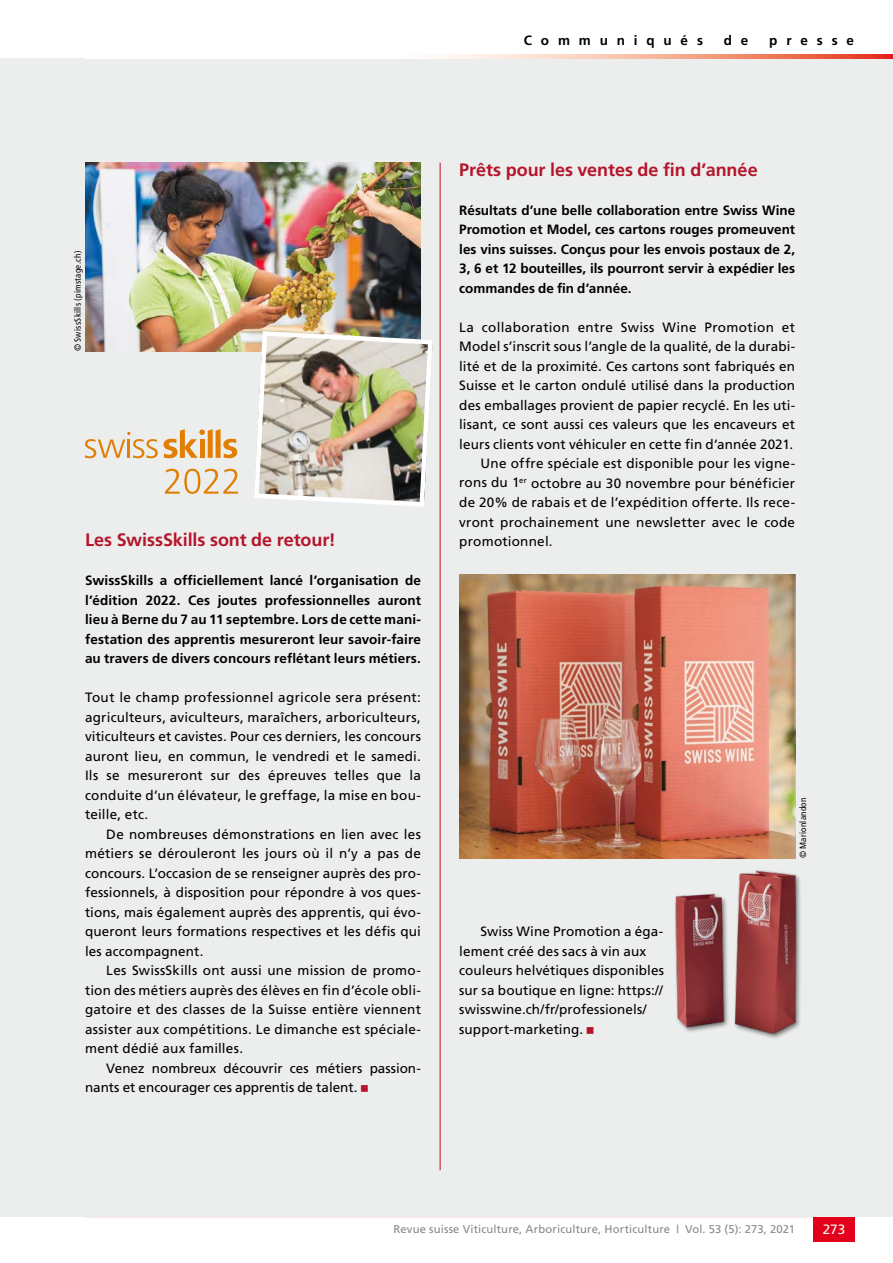
<style>
.page{position:relative;width:893px;height:1263px;background:#fff}
.page>*{position:absolute;margin:0;border:0;box-sizing:border-box;transform-origin:0 0}
.t1{font:700 18px "Frutiger";letter-spacing:-.005em;color:#b5152b}
.t2{font:13.5px/19.5px "Frutiger";letter-spacing:.01em;color:#000;text-align:justify}
.t3{font:700 13.5px/19.5px "Frutiger";letter-spacing:.005em;color:#000;text-align:justify}
.t4{font:700 13.5px "Frutiger";letter-spacing:.655em;color:#000}
.t5{font:13.5px "Frutiger";color:#fff}
.t6{font:11.25px "Frutiger";letter-spacing:.015em;color:#87888a}
.t7{font:condensed 9px "Frutiger";letter-spacing:.03em;color:#000}
</style>
<div class="page">
<hr style="left:85px;top:1216px;width:770px;height:1px;background:#e2001a">
<div style="left:813px;top:1216px;width:42px;height:26px;background:#e2001a"></div>
<div style="left:0;top:58px;width:893px;height:1158px;background:#eceded"></div>
<img style="left:85px;top:163px;width:336px;height:188px">
<img style="left:254px;top:333px;width:174px;height:169px">
<div style="left:254px;top:331px;width:179px;height:176px;border:4px solid #fff;border-radius:9px"></div>
<img style="left:459px;top:574px;width:336px;height:284px">
<svg style="left:164px;top:429px;width:73px;height:29px"></svg>
<svg style="left:85px;top:432px;width:73px;height:26px"></svg>
<svg style="left:165px;top:469px;width:73px;height:25px"></svg>
<div style="left:674px;top:869px;width:128px;height:171px;background:#000;opacity:.5"></div>
<img style="left:648px;top:853px;width:154px;height:180px">
<hr style="left:440px;top:163px;width:1px;height:1007px;background:#b5152b">
<svg style="left:443px;top:54px;width:450px;height:4px;background:#f3a48f"></svg>
<p class="t4" style="left:524px;top:32px;width:181px">Communiqués</p>
<p class="t3" style="left:724px;top:30px;width:26px">d e</p>
<p class="t3" style="left:769px;top:30px;width:86px">presse</p>
<p class="t7" style="left:72px;top:351px;width:102px;rotate:-90deg">© SwissSkills (pimstage.ch)</p>
<h1 class="t1" style="left:85px;top:529px;width:252px">Les SwissSkills sont de retour!</h1>
<p class="t3" style="left:85px;top:570px;width:337px">SwissSkills a officiellement lancé l’organisation de l’édition 2022. Ces joutes professionnelles auront lieu à Berne du 7 au 11 septembre. Lors de cette mani&shy;festation des apprentis mesureront leur savoir-faire au travers de divers concours reflétant leurs métiers.</p>
<p class="t2" style="left:85px;top:687px;width:337px">Tout le champ professionnel agricole sera présent: agriculteurs, aviculteurs, maraîchers, arboriculteurs, viticulteurs et cavistes. Pour ces derniers, les concours auront lieu, en commun, le vendredi et le samedi.<br>Ils se mesureront sur des épreuves telles que la conduite d’un élévateur, le greffage, la mise en bou&shy;teille, etc.</p>
<p class="t2" style="left:85px;top:824px;width:337px;text-indent:21px">De nombreuses démonstrations en lien avec les métiers se dérouleront les jours où il n’y a pas de concours. L’occasion de se renseigner auprès des pro&shy;fessionnels, à disposition pour répondre à vos ques&shy;tions, mais également auprès des apprentis, qui évo&shy;queront leurs formations respectives et les défis qui les accompagnent.</p>
<p class="t2" style="left:85px;top:960px;width:337px;text-indent:21px">Les SwissSkills ont aussi une mission de promo&shy;tion des métiers auprès des élèves en fin d’école obli&shy;gatoire et des classes de la Suisse entière viennent assister aux compétitions. Le dimanche est spéciale&shy;ment dédié aux familles.</p>
<p class="t2" style="left:85px;top:1058px;width:337px;text-indent:21px">Venez nombreux découvrir ces métiers passion&shy;nants et encourager ces apprentis de talent.</p>
<h1 class="t1" style="left:459px;top:159px;width:300px">Prêts pour les ventes de fin d’année</h1>
<p class="t3" style="left:459px;top:200px;width:337px">Résultats d’une belle collaboration entre Swiss Wine Promotion et Model, ces cartons rouges promeuvent les vins suisses. Conçus pour les envois postaux de 2, 3, 6 et 12 bouteilles, ils pourront servir à expédier les commandes de fin d’année.</p>
<p class="t2" style="left:459px;top:317px;width:337px">La collaboration entre Swiss Wine Promotion et</p>
<p class="t2" style="left:459px;top:336px;width:337px">Model s’inscrit sous l’angle de la qualité, de la durabi-</p>
<p class="t2" style="left:459px;top:356px;width:337px">lité et de la proximité. Ces cartons sont fabriqués en</p>
<p class="t2" style="left:459px;top:375px;width:337px">Suisse et le carton ondulé utilisé dans la production</p>
<p class="t2" style="left:459px;top:395px;width:337px">des emballages provient de papier recyclé. En les uti-</p>
<p class="t2" style="left:459px;top:414px;width:337px">lisant, ce sont aussi ces valeurs que les encaveurs et</p>
<p class="t2" style="left:459px;top:434px;width:335px">leurs clients vont véhiculer en cette fin d’année 2021.</p>
<p class="t2" style="left:480px;top:453px;width:316px">Une offre spéciale est disponible pour les vigne-</p>
<p class="t2" style="left:459px;top:473px;width:337px">rons du 1<sup>er</sup> octobre au 30 novembre pour bénéficier</p>
<p class="t2" style="left:459px;top:492px;width:337px">de 20% de rabais et de l’expédition offerte. Ils rece-</p>
<p class="t2" style="left:459px;top:512px;width:337px">vront prochainement une newsletter avec le code</p>
<p class="t2" style="left:459px;top:531px;width:95px">promotionnel.</p>
<p class="t2" style="left:459px;top:921px;width:206px;text-align:left;text-indent:21px">Swiss Wine Promotion a éga&shy;lement créé des sacs à vin aux couleurs helvétiques disponibles sur sa boutique en ligne: https:// swisswine.ch/fr/professionels/ support-marketing.</p>
<p class="t7" style="left:798px;top:858px;width:62px;rotate:-90deg">© Marionlandon</p>
<p class="t6" style="left:394px;top:1223px;width:403px">Revue suisse Viticulture, Arboriculture, Horticulture | Vol. 53 (5): 273, 2021</p>
<p class="t5" style="left:823px;top:1221px;width:24px">273</p>
</div>
